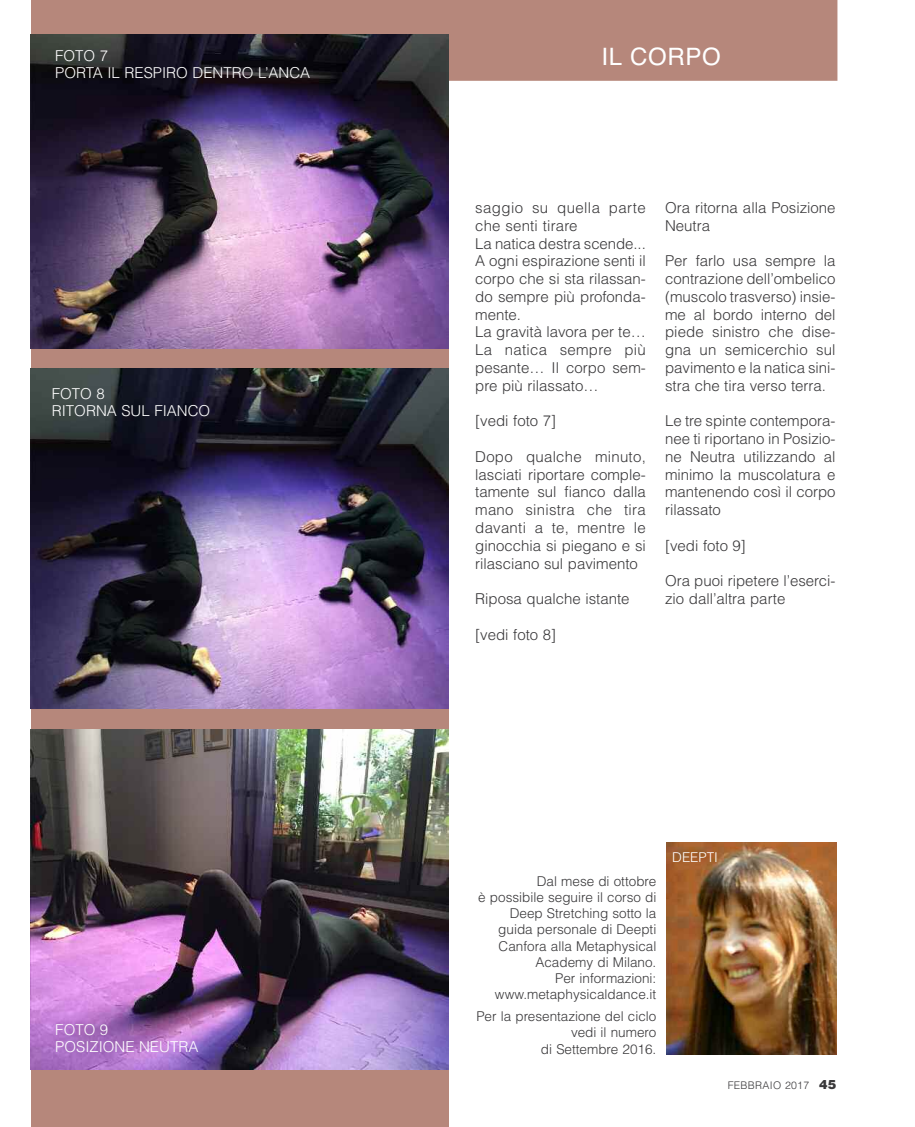
<style>
.page{position:relative;width:915px;height:1127px;background:#fff}
.page>*{position:absolute;margin:0;border:0;box-sizing:border-box;transform-origin:0 0}
.t1{font:24px "Helvetica";letter-spacing:.03em;color:#fff}
.t2{font:300 15px/17.7px "Helvetica";color:#39383a}
.t3{font:300 15px/16.5px "Helvetica";color:#fff}
.t4{font:300 13.5px/16.2px "Helvetica";color:#39383a;text-align:right}
.t5{font:300 13.5px "Helvetica";color:#fff}
.t6{font:300 10.5px "Helvetica";letter-spacing:.03em;color:#39383a}
.s1{font-weight:900;font-size:12.75px}
</style>
<div class="page">
<div style="left:448px;top:0;width:389px;height:81px;background:#b6877b"></div>
<img style="left:666px;top:842px;width:170px;height:212px">
<div style="left:31px;top:0;width:417px;height:1127px;background:#b6877b"></div>
<img style="left:31px;top:34px;width:417px;height:315px">
<img style="left:31px;top:369px;width:417px;height:340px">
<img style="left:31px;top:730px;width:417px;height:340px">
<p class="t3" style="left:55px;top:48px;width:256px">FOTO 7<br>PORTA IL RESPIRO DENTRO L’ANCA</p>
<p class="t3" style="left:52px;top:386px;width:160px">FOTO 8<br>RITORNA SUL FIANCO</p>
<p class="t3" style="left:55px;top:1022px;width:144px">FOTO 9<br>POSIZIONE NEUTRA</p>
<h1 class="t1" style="left:601px;top:43px;width:121px">IL CORPO</h1>
<p class="t2" style="left:475px;top:199px;width:172px">saggio su quella parte che senti tirare<br>La natica destra scende...<br>A ogni espirazione senti il corpo che si sta rilassan&shy;do sempre più profonda&shy;mente.<br>La gravità lavora per te…<br>La natica sempre più pesante… Il corpo sem&shy;pre più rilassato…</p>
<p class="t2" style="left:475px;top:412px;width:82px">[vedi foto 7]</p>
<p class="t2" style="left:475px;top:448px;width:172px;text-align:justify">Dopo qualche minuto, lasciati riportare comple&shy;tamente sul fianco dalla mano sinistra che tira davanti a te, mentre le ginocchia si piegano e si rilasciano sul pavimento</p>
<p class="t2" style="left:475px;top:590px;width:156px">Riposa qualche istante</p>
<p class="t2" style="left:475px;top:626px;width:82px">[vedi foto 8]</p>
<p class="t2" style="left:664px;top:199px;width:172px">Ora ritorna alla Posizione<br>Neutra</p>
<p class="t2" style="left:664px;top:252px;width:172px;text-align:justify">Per farlo usa sempre la contrazione dell’ombelico (muscolo trasverso) insie&shy;me al bordo interno del piede sinistro che dise&shy;gna un semicerchio sul pavimento e la natica sini&shy;stra che tira verso terra.</p>
<p class="t2" style="left:664px;top:412px;width:172px;text-align:justify">Le tre spinte contempora&shy;nee ti riportano in Posizio&shy;ne Neutra utilizzando al minimo la muscolatura e mantenendo così il corpo rilassato</p>
<p class="t2" style="left:664px;top:537px;width:82px">[vedi foto 9]</p>
<p class="t2" style="left:664px;top:572px;width:172px">Ora puoi ripetere l’eserci&shy;zio dall’altra parte</p>
<p class="t4" style="left:478px;top:873px;width:179px">Dal mese di ottobre<br>è possibile seguire il corso di<br>Deep Stretching sotto la guida personale di Deepti<br>Canfora alla Metaphysical<br>Academy di Milano.<br>Per informazioni: www.metaphysicaldance.it</p>
<p class="t4" style="left:476px;top:1008px;width:181px">Per la presentazione del ciclo vedi il numero<br>di Settembre 2016.</p>
<p class="t5" style="left:672px;top:849px;width:47px">DEEPTI</p>
<p class="t6" style="left:727px;top:1079px;width:110px">FEBBRAIO 2017 <span class="s1">45</span></p>
</div>
